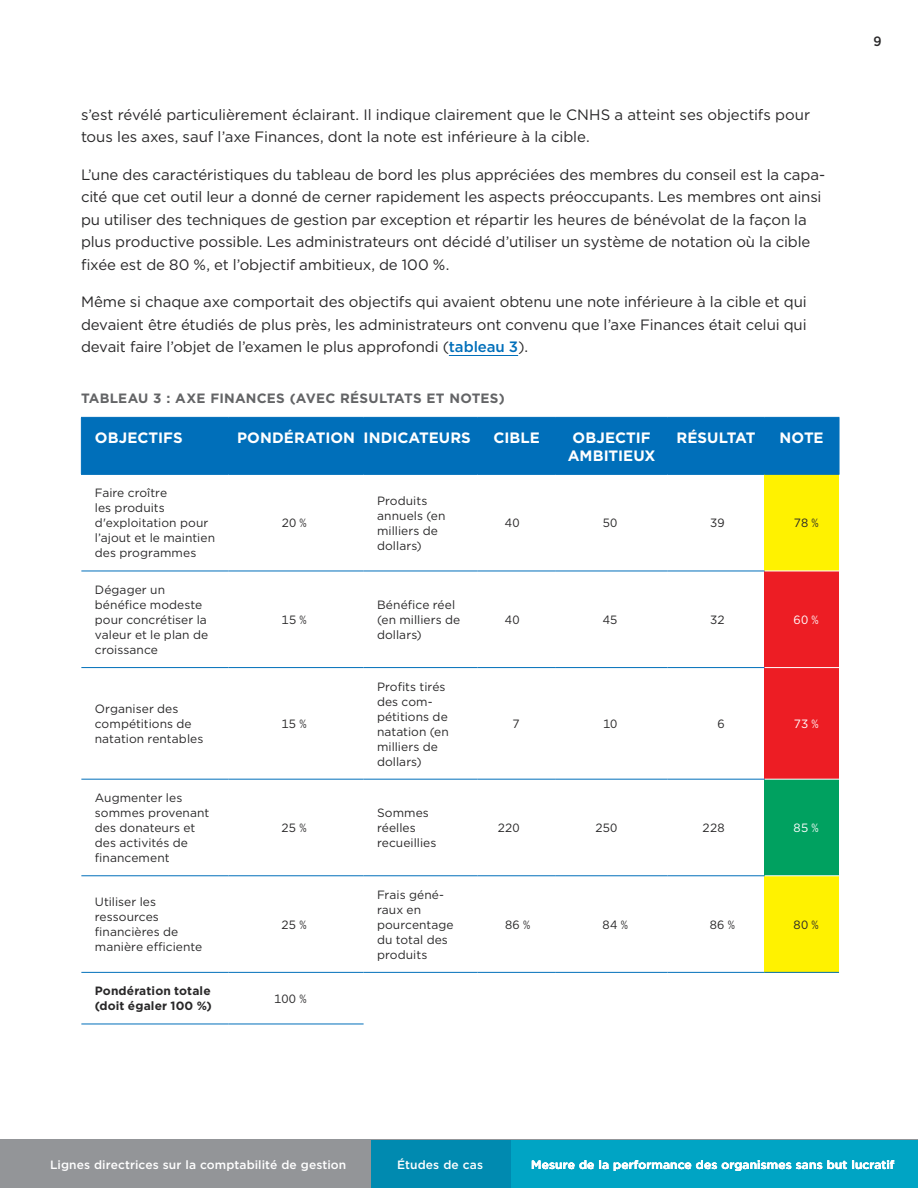
<style>
.page{position:relative;width:918px;height:1188px;background:#fff}
.page>*{position:absolute;margin:0;border:0;box-sizing:border-box;transform-origin:0 0}
.t1{font:15px/22.5px "Gotham";letter-spacing:-.01em;color:#292829}
.t2{font:700 15px/18px "Gotham";letter-spacing:.005em;color:#fff;text-align:center}
.t3{font:700 13.5px "Gotham";letter-spacing:.015em;color:#636466}
.t4{font:500 13.5px "Gotham";color:#292829}
.t5{font:12px/15px "Gotham";letter-spacing:.005em;color:#292829}
.t6{font:500 12px "Gotham";letter-spacing:.005em;color:#fff}
.t7{font:700 12px/15px "Gotham";letter-spacing:.01em;color:#292829}
.t8{font:12px "Gotham";color:#fff}
.s1{font-weight:500;color:#006fba}
</style>
<div class="page">
<div style="left:0;top:1140px;width:918px;height:48px;background:#939598"></div>
<div style="left:371px;top:1140px;width:547px;height:48px;background:#008ab0"></div>
<div style="left:511px;top:1140px;width:407px;height:48px;background:#00a4c4"></div>
<hr style="left:449px;top:355px;width:69px;height:1px;background:#006fba">
<div style="left:82px;top:418px;width:757px;height:56px;background:#006fba"></div>
<hr style="left:81px;top:571px;width:148px;height:1px;background:#006fba">
<hr style="left:81px;top:667px;width:148px;height:1px;background:#006fba">
<hr style="left:81px;top:779px;width:148px;height:1px;background:#006fba">
<hr style="left:81px;top:875px;width:148px;height:1px;background:#006fba">
<hr style="left:81px;top:972px;width:148px;height:1px;background:#006fba">
<hr style="left:81px;top:1024px;width:148px;height:1px;background:#006fba">
<hr style="left:81px;top:417px;width:148px;height:1px;background:#006fba">
<hr style="left:81px;top:418px;width:1px;height:56px;background:#006fba">
<hr style="left:81px;top:474px;width:148px;height:1px;background:#006fba">
<div style="left:765px;top:474px;width:74px;height:97px;background:#fff200"></div>
<div style="left:765px;top:876px;width:74px;height:96px;background:#fff200"></div>
<div style="left:765px;top:571px;width:74px;height:97px;background:#ed1d24"></div>
<div style="left:765px;top:668px;width:74px;height:111px;background:#ed1d24"></div>
<div style="left:765px;top:779px;width:74px;height:97px;background:#00a160"></div>
<hr style="left:229px;top:571px;width:135px;height:1px;background:#006fba">
<hr style="left:364px;top:571px;width:114px;height:1px;background:#006fba">
<hr style="left:478px;top:571px;width:78px;height:1px;background:#006fba">
<hr style="left:556px;top:571px;width:111px;height:1px;background:#006fba">
<hr style="left:667px;top:571px;width:98px;height:1px;background:#006fba">
<hr style="left:229px;top:667px;width:135px;height:1px;background:#006fba">
<hr style="left:364px;top:667px;width:114px;height:1px;background:#006fba">
<hr style="left:478px;top:667px;width:78px;height:1px;background:#006fba">
<hr style="left:556px;top:667px;width:111px;height:1px;background:#006fba">
<hr style="left:667px;top:667px;width:98px;height:1px;background:#006fba">
<hr style="left:229px;top:779px;width:135px;height:1px;background:#006fba">
<hr style="left:364px;top:779px;width:114px;height:1px;background:#006fba">
<hr style="left:478px;top:779px;width:78px;height:1px;background:#006fba">
<hr style="left:556px;top:779px;width:111px;height:1px;background:#006fba">
<hr style="left:667px;top:779px;width:98px;height:1px;background:#006fba">
<hr style="left:229px;top:875px;width:135px;height:1px;background:#006fba">
<hr style="left:364px;top:875px;width:114px;height:1px;background:#006fba">
<hr style="left:478px;top:875px;width:78px;height:1px;background:#006fba">
<hr style="left:556px;top:875px;width:111px;height:1px;background:#006fba">
<hr style="left:667px;top:875px;width:98px;height:1px;background:#006fba">
<hr style="left:229px;top:972px;width:135px;height:1px;background:#006fba">
<hr style="left:364px;top:972px;width:114px;height:1px;background:#006fba">
<hr style="left:478px;top:972px;width:78px;height:1px;background:#006fba">
<hr style="left:556px;top:972px;width:111px;height:1px;background:#006fba">
<hr style="left:667px;top:972px;width:98px;height:1px;background:#006fba">
<hr style="left:765px;top:972px;width:74px;height:1px;background:#006fba">
<hr style="left:229px;top:1024px;width:135px;height:1px;background:#006fba">
<hr style="left:229px;top:417px;width:135px;height:1px;background:#006fba">
<hr style="left:364px;top:417px;width:114px;height:1px;background:#006fba">
<hr style="left:478px;top:417px;width:78px;height:1px;background:#006fba">
<hr style="left:556px;top:417px;width:111px;height:1px;background:#006fba">
<hr style="left:667px;top:417px;width:98px;height:1px;background:#006fba">
<hr style="left:765px;top:417px;width:74px;height:1px;background:#006fba">
<hr style="left:839px;top:418px;width:1px;height:56px;background:#006fba">
<hr style="left:229px;top:474px;width:135px;height:1px;background:#006fba">
<hr style="left:364px;top:474px;width:114px;height:1px;background:#006fba">
<hr style="left:478px;top:474px;width:78px;height:1px;background:#006fba">
<hr style="left:556px;top:474px;width:111px;height:1px;background:#006fba">
<hr style="left:667px;top:474px;width:98px;height:1px;background:#006fba">
<hr style="left:765px;top:474px;width:74px;height:1px;background:#006fba">
<hr style="left:765px;top:571px;width:74px;height:1px;background:#fff">
<hr style="left:765px;top:667px;width:74px;height:1px;background:#fff">
<hr style="left:765px;top:779px;width:74px;height:1px;background:#fff">
<hr style="left:765px;top:875px;width:74px;height:1px;background:#fff">
<p class="t1" style="left:81px;top:103px;width:731px">s’est révélé particulièrement éclairant. Il indique clairement que le CNHS a atteint ses objectifs pour tous les axes, sauf l’axe Finances, dont la note est inférieure à la cible.</p>
<p class="t1" style="left:81px;top:163px;width:746px">L’une des caractéristiques du tableau de bord les plus appréciées des membres du conseil est la capa&shy;cité que cet outil leur a donné de cerner rapidement les aspects préoccupants. Les membres ont ainsi pu utiliser des techniques de gestion par exception et répartir les heures de bénévolat de la façon la plus productive possible. Les administrateurs ont décidé d’utiliser un système de notation où la cible fixée est de 80 %, et l’objectif ambitieux, de 100 %.</p>
<p class="t1" style="left:81px;top:291px;width:727px;text-align:justify">Même si chaque axe comportait des objectifs qui avaient obtenu une note inférieure à la cible et qui devaient être étudiés de plus près, les administrateurs ont convenu que l’axe Finances était celui qui devait faire l’objet de l’examen le plus approfondi (<span class="s1">tableau 3</span>).</p>
<p class="t3" style="left:81px;top:390px;width:425px">TABLEAU 3 : AXE FINANCES (AVEC RÉSULTATS ET NOTES)</p>
<p class="t2" style="left:95px;top:428px;width:89px">OBJECTIFS</p>
<p class="t2" style="left:237px;top:428px;width:119px">PONDÉRATION</p>
<p class="t2" style="left:364px;top:428px;width:109px">INDICATEURS</p>
<p class="t2" style="left:677px;top:428px;width:81px">RÉSULTAT</p>
<p class="t2" style="left:494px;top:428px;width:48px">CIBLE</p>
<p class="t2" style="left:568px;top:428px;width:89px">OBJECTIF<br>AMBITIEUX</p>
<p class="t2" style="left:780px;top:428px;width:46px">NOTE</p>
<p class="t5" style="left:95px;top:485px;width:122px">Faire croître<br>les produits d'exploitation pour l’ajout et le maintien des programmes</p>
<p class="t5" style="left:95px;top:582px;width:115px">Dégager un bénéfice modeste pour concrétiser la valeur et le plan de croissance</p>
<p class="t5" style="left:95px;top:701px;width:110px">Organiser des compétitions de natation rentables</p>
<p class="t5" style="left:95px;top:790px;width:116px">Augmenter les sommes provenant des donateurs et des activités de financement</p>
<p class="t5" style="left:95px;top:894px;width:109px">Utiliser les ressources financières de manière efficiente</p>
<p class="t7" style="left:95px;top:984px;width:119px">Pondération totale (doit égaler 100 %)</p>
<p class="t5" style="left:282px;top:515px;width:27px">20 %</p>
<p class="t5" style="left:282px;top:612px;width:27px">15 %</p>
<p class="t5" style="left:281px;top:716px;width:27px">15 %</p>
<p class="t5" style="left:282px;top:820px;width:27px">25 %</p>
<p class="t5" style="left:282px;top:917px;width:27px">25 %</p>
<p class="t5" style="left:274px;top:991px;width:34px">100 %</p>
<p class="t5" style="left:377px;top:493px;width:70px">Produits annuels (en milliers de dollars)</p>
<p class="t5" style="left:377px;top:597px;width:85px">Bénéfice réel (en milliers de dollars)</p>
<p class="t5" style="left:377px;top:679px;width:73px">Profits tirés des com&shy;pétitions de natation (en milliers de dollars)</p>
<p class="t5" style="left:377px;top:805px;width:61px">Sommes réelles recueillies</p>
<p class="t5" style="left:377px;top:887px;width:78px">Frais géné&shy;raux en pourcentage du total des produits</p>
<p class="t5" style="left:505px;top:515px;width:16px">40</p>
<p class="t5" style="left:505px;top:612px;width:16px">40</p>
<p class="t5" style="left:512px;top:716px;width:9px">7</p>
<p class="t5" style="left:498px;top:820px;width:23px">220</p>
<p class="t5" style="left:505px;top:917px;width:27px">86 %</p>
<p class="t5" style="left:603px;top:515px;width:16px">50</p>
<p class="t5" style="left:603px;top:612px;width:16px">45</p>
<p class="t5" style="left:603px;top:716px;width:16px">10</p>
<p class="t5" style="left:595px;top:820px;width:24px">250</p>
<p class="t5" style="left:603px;top:917px;width:27px">84 %</p>
<p class="t5" style="left:710px;top:515px;width:16px">39</p>
<p class="t5" style="left:794px;top:515px;width:26px">78 %</p>
<p class="t5" style="left:710px;top:612px;width:16px">32</p>
<p class="t8" style="left:794px;top:612px;width:27px">60 %</p>
<p class="t5" style="left:717px;top:716px;width:9px">6</p>
<p class="t8" style="left:794px;top:716px;width:27px">73 %</p>
<p class="t5" style="left:703px;top:820px;width:23px">228</p>
<p class="t8" style="left:794px;top:820px;width:27px">85 %</p>
<p class="t5" style="left:710px;top:917px;width:27px">86 %</p>
<p class="t5" style="left:794px;top:917px;width:27px">80 %</p>
<p class="t4" style="left:873px;top:32px;width:10px">9</p>
<p class="t6" style="left:50px;top:1157px;width:298px">Lignes directrices sur la comptabilité de gestion</p>
<p class="t6" style="left:397px;top:1157px;width:87px">Études de cas</p>
<p class="t6" style="left:531px;top:1157px;width:365px">Mesure de la performance des organismes sans but lucratif</p>
</div>
